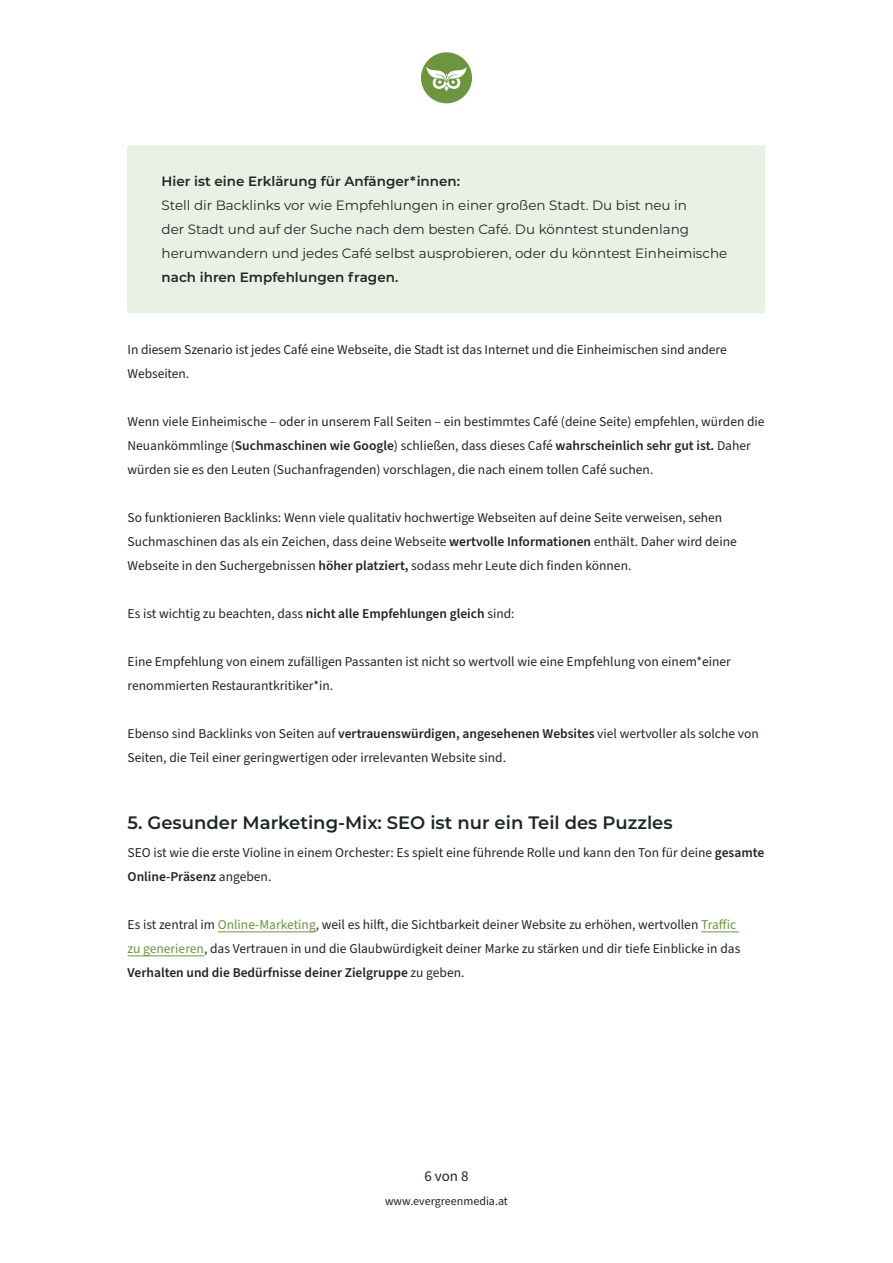
<style>
.page{position:relative;width:893px;height:1263px;background:#fff}
.page>*{position:absolute;margin:0;border:0;box-sizing:border-box;transform-origin:0 0}
.t1{font:600 18px "Montserrat";color:#1f2628}
.t2{font:15px "Source Sans Pro";color:#1f2628}
.t3{font:13.5px/24px "Source Sans Pro";color:#1f2628}
.t4{font:13.5px/24px "Montserrat";color:#1f2628}
.t5{font:600 13.5px "Montserrat";color:#1f2628}
.t6{font:12px "Source Sans Pro";color:#1f2628}
.s1{font-weight:600}
.s2{color:#6d943f}
</style>
<div class="page">
<div style="left:421px;top:52px;width:51px;height:51px;background:#6d943f;border-radius:50%"></div>
<svg style="left:426px;top:67px;width:41px;height:24px"></svg>
<div style="left:128px;top:147px;width:637px;height:164px;background:#e9f1e4"></div>
<hr style="left:128px;top:309px;width:637px;height:4px;background:#e9f1e4">
<div style="left:128px;top:145px;width:637px;height:5px;background:#e9f1e4"></div>
<hr style="left:218px;top:932px;width:98px;height:1px;background:#6d943f">
<hr style="left:701px;top:932px;width:38px;height:1px;background:#6d943f">
<hr style="left:128px;top:956px;width:76px;height:1px;background:#6d943f">
<p class="t5" style="left:162px;top:172px;width:300px">Hier ist eine Erklärung für Anfänger*innen:</p>
<p class="t4" style="left:162px;top:193px;width:567px">Stell dir Backlinks vor wie Empfehlungen in einer großen Stadt. Du bist neu in<br>der Stadt und auf der Suche nach dem besten Café. Du könntest stundenlang herumwandern und jedes Café selbst ausprobieren, oder du könntest Einheimische</p>
<p class="t5" style="left:162px;top:268px;width:238px">nach ihren Empfehlungen fragen.</p>
<p class="t3" style="left:128px;top:338px;width:601px">In diesem Szenario ist jedes Café eine Webseite, die Stadt ist das Internet und die Einheimischen sind andere<br>Webseiten.</p>
<p class="t3" style="left:128px;top:410px;width:639px">Wenn viele Einheimische – oder in unserem Fall Seiten – ein bestimmtes Café (deine Seite) empfehlen, würden die<br>Neuankömmlinge (<span class="s1">Suchmaschinen wie Google</span>) schließen, dass dieses Café <span class="s1">wahrscheinlich sehr gut ist.</span> Daher würden sie es den Leuten (Suchanfragenden) vorschlagen, die nach einem tollen Café suchen.</p>
<p class="t3" style="left:128px;top:506px;width:611px">So funktionieren Backlinks: Wenn viele qualitativ hochwertige Webseiten auf deine Seite verweisen, sehen<br>Suchmaschinen das als ein Zeichen, dass deine Webseite <span class="s1">wertvolle Informationen</span> enthält. Daher wird deine<br>Webseite in den Suchergebnissen <span class="s1">höher platziert,</span> sodass mehr Leute dich finden können.</p>
<p class="t3" style="left:128px;top:602px;width:388px">Es ist wichtig zu beachten, dass <span class="s1">nicht alle Empfehlungen gleich</span> sind:</p>
<p class="t3" style="left:128px;top:650px;width:605px">Eine Empfehlung von einem zufälligen Passanten ist nicht so wertvoll wie eine Empfehlung von einem*einer renommierten Restaurantkritiker*in.</p>
<p class="t3" style="left:128px;top:722px;width:633px">Ebenso sind Backlinks von Seiten auf <span class="s1">vertrauenswürdigen, angesehenen Websites</span> viel wertvoller als solche von<br>Seiten, die Teil einer geringwertigen oder irrelevanten Website sind.</p>
<h1 class="t1" style="left:128px;top:809px;width:547px">5. Gesunder Marketing-Mix: SEO ist nur ein Teil des Puzzles</h1>
<p class="t3" style="left:128px;top:841px;width:638px">SEO ist wie die erste Violine in einem Orchester: Es spielt eine führende Rolle und kann den Ton für deine <span class="s1">gesamte<br>Online-Präsenz</span> angeben.</p>
<p class="t3" style="left:128px;top:913px;width:614px">Es ist zentral im <span class="s2">Online-Marketing</span>, weil es hilft, die Sichtbarkeit deiner Website zu erhöhen, wertvollen <span class="s2">Traffic zu generieren</span>, das Vertrauen in und die Glaubwürdigkeit deiner Marke zu stärken und dir tiefe Einblicke in das<br><span class="s1">Verhalten und die Bedürfnisse deiner Zielgruppe</span> zu geben.</p>
<p class="t2" style="left:424px;top:1165px;width:46px">6 von 8</p>
<p class="t6" style="left:385px;top:1193px;width:124px">www.evergreenmedia.at</p>
</div>
